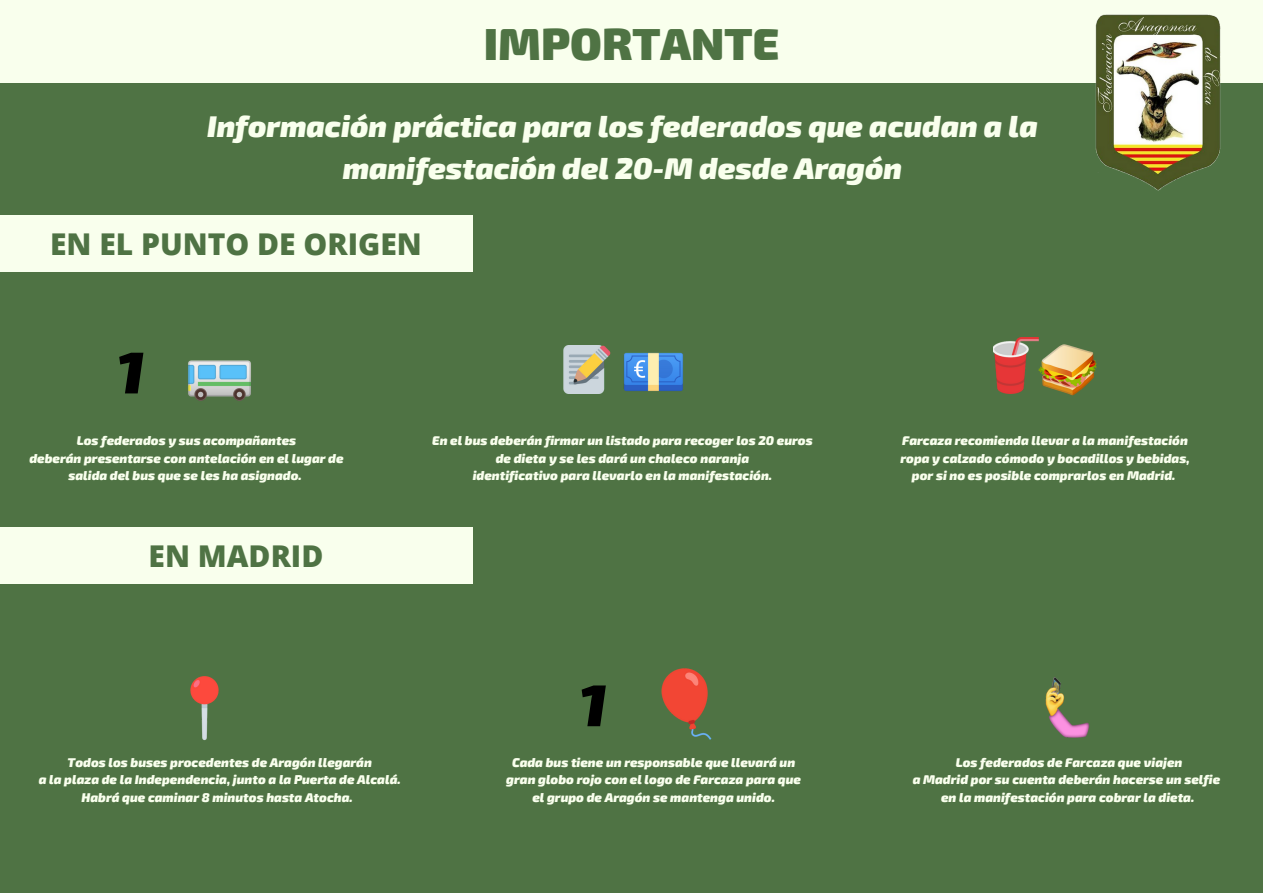
<style>
.page{position:relative;width:1263px;height:893px;background:#4f7344}
.page>*{position:absolute;margin:0;border:0;box-sizing:border-box;transform-origin:0 0}
.t1{font:italic 900 59.03px "Exo 2";color:#000}
.t2{font:900 45px "Exo 2";color:#4f7344}
.t3{font:italic 900 30px "Exo 2";color:#f9ffed}
.t4{font:800 30px "Open Sans";color:#4f7344}
.t5{font:italic 900 12.75px/17.5px "Exo 2";color:#f9ffed;text-align:center}
</style>
<div class="page">
<div style="left:0;top:0;width:1263px;height:83px;background:#f9ffed"></div>
<img style="left:1095px;top:14px;width:126px;height:177px">
<div style="left:0;top:215px;width:472px;height:57px;background:#f9ffed"></div>
<div style="left:0;top:527px;width:472px;height:57px;background:#f9ffed"></div>
<img style="left:188px;top:360px;width:63px;height:41px">
<img style="left:623px;top:352px;width:60px;height:39px">
<img style="left:563px;top:345px;width:48px;height:48px">
<img style="left:1038px;top:338px;width:59px;height:58px">
<img style="left:993px;top:338px;width:45px;height:55px">
<img style="left:190px;top:676px;width:29px;height:64px">
<img style="left:661px;top:668px;width:51px;height:72px">
<img style="left:1045px;top:677px;width:44px;height:61px">
<p class="t2" style="left:484px;top:14px;width:297px">IMPORTANTE</p>
<p class="t3" style="left:207px;top:107px;width:832px">Información práctica para los federados que acudan a la</p>
<p class="t3" style="left:343px;top:148px;width:561px">manifestación del 20-M desde Aragón</p>
<p class="t4" style="left:50px;top:223px;width:373px">EN EL PUNTO DE ORIGEN</p>
<p class="t1" style="left:117px;top:333px;width:10px">1️⃣</p>
<p class="t5" style="left:77px;top:431px;width:221px">Los federados y sus acompañantes</p>
<p class="t5" style="left:29px;top:449px;width:316px">deberán presentarse con antelación en el lugar de salida del bus que se les ha asignado.</p>
<p class="t4" style="left:149px;top:535px;width:176px">EN MADRID</p>
<p class="t5" style="left:432px;top:431px;width:382px">En el bus deberán firmar un listado para recoger los 20 euros</p>
<p class="t5" style="left:496px;top:449px;width:255px">de dieta y se les dará un chaleco naranja</p>
<p class="t5" style="left:473px;top:466px;width:301px">identificativo para llevarlo en la manifestación.</p>
<p class="t5" style="left:68px;top:753px;width:306px">Todos los buses procedentes de Aragón llegarán</p>
<p class="t5" style="left:39px;top:770px;width:363px">a la plaza de la Independencia, junto a la Puerta de Alcalá.</p>
<p class="t5" style="left:81px;top:788px;width:273px">Habrá que caminar 8 minutos hasta Atocha.</p>
<p class="t1" style="left:579px;top:666px;width:10px">1️⃣</p>
<p class="t5" style="left:512px;top:753px;width:285px">Cada bus tiene un responsable que llevará un</p>
<p class="t5" style="left:506px;top:770px;width:296px">gran globo rojo con el logo de Farcaza para que</p>
<p class="t5" style="left:532px;top:788px;width:244px">el grupo de Aragón se mantenga unido.</p>
<p class="t5" style="left:902px;top:431px;width:287px">Farcaza recomienda llevar a la manifestación</p>
<p class="t5" style="left:900px;top:449px;width:291px">ropa y calzado cómodo y bocadillos y bebidas,</p>
<p class="t5" style="left:912px;top:466px;width:265px">por si no es posible comprarlos en Madrid.</p>
<p class="t5" style="left:956px;top:753px;width:228px">Los federados de Farcaza que viajen</p>
<p class="t5" style="left:913px;top:770px;width:309px">a Madrid por su cuenta deberán hacerse un selfie</p>
<p class="t5" style="left:941px;top:788px;width:255px">en la manifestación para cobrar la dieta.</p>
</div>
